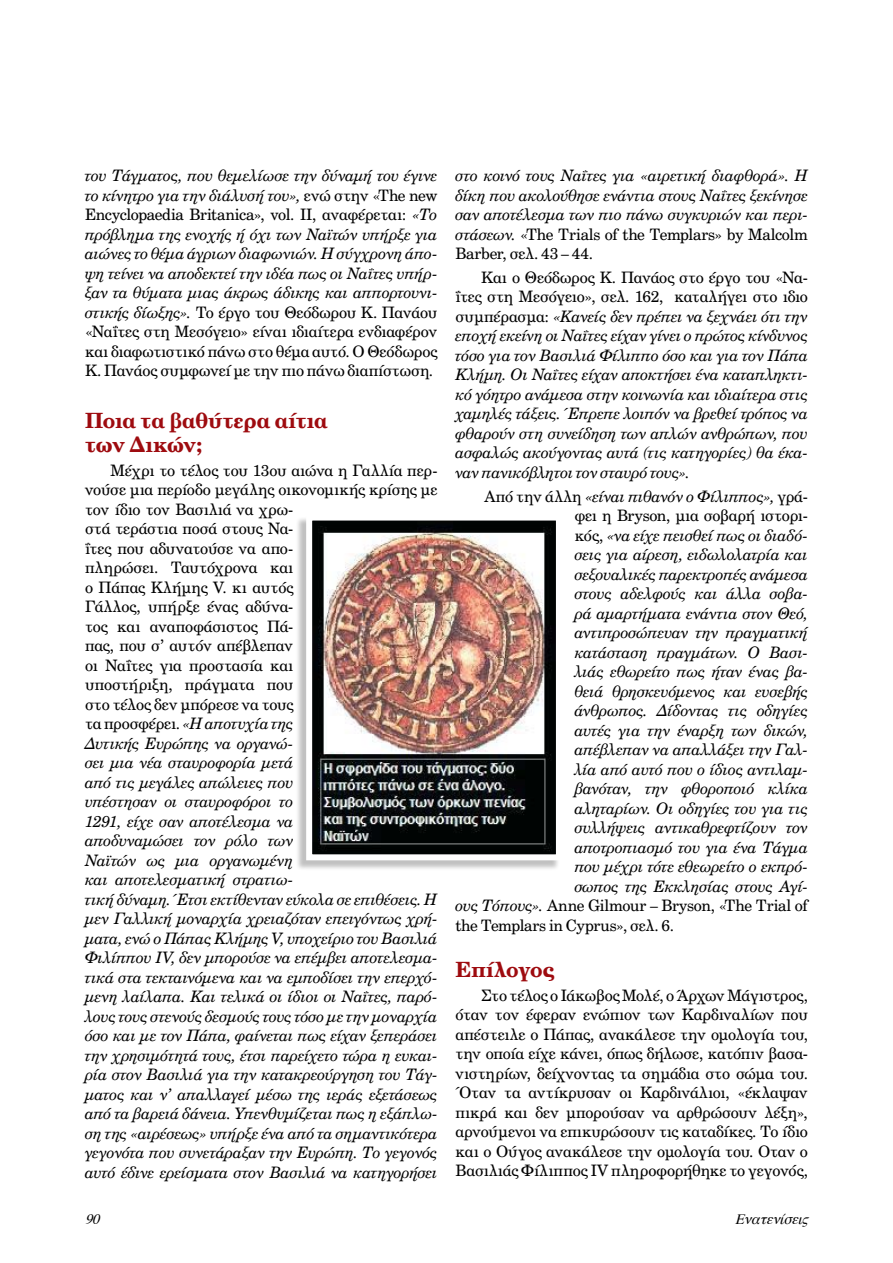
<style>
.page{position:relative;width:893px;height:1263px;background:#fff}
.page>*{position:absolute;margin:0;border:0;box-sizing:border-box;transform-origin:0 0}
.t1{font:21px/24px "UB Century Bold";color:#9e0b0f}
.t2{font:15.75px/19.5px "UB Century Italic";letter-spacing:-.005em;color:#000;text-align:justify}
.t3{font:15.75px/19.5px "UB Century";letter-spacing:-.01em;color:#000}
.t4{font:italic 14.25px "Times";color:#000}
.s1{font-family:"UB Century"}
.s2{font-family:"UB Century Italic"}
</style>
<div class="page">
<div style="left:295px;top:516px;width:272px;height:361px;background:#000;opacity:.25"></div>
<img style="left:313px;top:521px;width:242px;height:332px">
<div style="left:306px;top:514px;width:256px;height:346px;border:6px solid #fff"></div>
<p class="t2" style="left:85px;top:166px;width:354px">του Τάγματος, που θεμελίωσε την δύναμή του έγινε το κίνητρο για την διάλυσή του», <span class="s1">ενώ στην «The new</span></p>
<p class="t3" style="left:85px;top:205px;width:354px">Encyclopaedia Britanica», vol. II, αναφέρεται: <span class="s2">«Το</span></p>
<p class="t2" style="left:85px;top:224px;width:354px">πρόβλημα της ενοχής ή όχι των Ναϊτών υπήρξε για αιώνες το θέμα άγριων διαφωνιών. Η σύγχρονη άπο&shy;ψη τείνει να αποδεκτεί την ιδέα πως οι Ναΐτες υπήρ&shy;ξαν τα θύματα μιας άκρως άδικης και αππορτουνι-</p>
<p class="t3" style="left:85px;top:302px;width:354px;text-align:justify"><span class="s2">στικής δίωξης».</span> Το έργο του Θεόδωρου Κ. Πανάου «Ναΐτες στη Μεσόγειο» είναι ιδιαίτερα ενδιαφέρον και διαφωτιστικό πάνω στο θέμα αυτό. Ο Θεόδωρος Κ. Πανάος συμφωνεί με την πιο πάνω διαπίστωση.</p>
<h1 class="t1" style="left:85px;top:408px;width:244px">Ποια τα βαθύτερα αίτια των Δικών;</h1>
<p class="t3" style="left:85px;top:460px;width:354px;text-indent:26px">Μέχρι το τέλος του 13ου αιώνα η Γαλλία περ&shy;νούσε μια περίοδο μεγάλης οικονομικής κρίσης με τον ίδιο τον Βασιλιά να χρω-<br>στά τεράστια ποσά στους Να-<br>ΐτες που αδυνατούσε να απο-<br>πληρώσει. Ταυτόχρονα και<br>ο Πάπας Κλήμης V. κι αυτός<br>Γάλλος, υπήρξε ένας αδύνα-<br>τος και αναποφάσιστος Πά-<br>πας, που σ’ αυτόν απέβλεπαν<br>οι Ναΐτες για προστασία και<br>υποστήριξη, πράγματα που<br>στο τέλος δεν μπόρεσε να τους</p>
<p class="t2" style="left:85px;top:714px;width:354px;text-align:left"><span class="s1">τα προσφέρει.</span> «Η αποτυχία της<br>Δυτικής Ευρώπης να οργανώ-<br>σει μια νέα σταυροφορία μετά<br>από τις μεγάλες απώλειες που<br>υπέστησαν οι σταυροφόροι το<br>1291, είχε σαν αποτέλεσμα να<br>αποδυναμώσει τον ρόλο των<br>Ναϊτών ως μια οργανωμένη<br>και αποτελεσματική στρατιω-<br>τική δύναμη. Έτσι εκτίθενταν εύκολα σε επιθέσεις. Η μεν Γαλλική μοναρχία χρειαζόταν επειγόντως χρή&shy;ματα, ενώ ο Πάπας Κλήμης V, υποχείριο του Βασιλιά Φιλίππου ΙV, δεν μπορούσε να επέμβει αποτελεσμα&shy;τικά στα τεκταινόμενα και να εμποδίσει την επερχό&shy;μενη λαίλαπα. Και τελικά οι ίδιοι οι Ναΐτες, παρό&shy;λους τους στενούς δεσμούς τους τόσο με την μοναρχία όσο και με τον Πάπα, φαίνεται πως είχαν ξεπεράσει την χρησιμότητά τους, έτσι παρείχετο τώρα η ευκαι&shy;ρία στον Βασιλιά για την κατακρεούργηση του Τάγ&shy;ματος και ν’ απαλλαγεί μέσω της ιεράς εξετάσεως από τα βαρειά δάνεια. Υπενθυμίζεται πως η εξάπλω&shy;ση της «αιρέσεως» υπήρξε ένα από τα σημαντικότερα γεγονότα που συνετάραξαν την Ευρώπη. Το γεγονός αυτό έδινε ερείσματα στον Βασιλιά να κατηγορήσει</p>
<p class="t2" style="left:455px;top:166px;width:354px">στο κοινό τους Ναΐτες για «αιρετική διαφθορά». Η δίκη που ακολούθησε ενάντια στους Ναΐτες ξεκίνησε σαν αποτέλεσμα των πιο πάνω συγκυριών και περι-</p>
<p class="t3" style="left:455px;top:224px;width:354px"><span class="s2">στάσεων.</span> «The Trials of the Templars» by Malcolm<br>Barber, σελ. 43 – 44.</p>
<p class="t3" style="left:455px;top:267px;width:354px;text-align:right">Και ο Θεόδωρος Κ. Πανάος στο έργο του «Να&shy;ΐτες στη Μεσόγειο», σελ. 162, καταλήγει στο ιδιο</p>
<p class="t2" style="left:455px;top:306px;width:354px"><span class="s1">συμπέρασμα:</span> «Κανείς δεν πρέπει να ξεχνάει ότι την εποχή εκείνη οι Ναΐτες είχαν γίνει ο πρώτος κίνδυνος τόσο για τον Βασιλιά Φίλιππο όσο και για τον Πάπα Κλήμη. Οι Ναΐτες είχαν αποκτήσει ένα καταπληκτι&shy;κό γόητρο ανάμεσα στην κοινωνία και ιδιαίτερα στις χαμηλές τάξεις. Έπρεπε λοιπόν να βρεθεί τρόπος να φθαρούν στη συνείδηση των απλών ανθρώπων, που ασφαλώς ακούγοντας αυτά (τις κατηγορίες) θα έκα&shy;ναν πανικόβλητοι τον σταυρό τους».</p>
<p class="t2" style="left:484px;top:486px;width:325px"><span class="s1">Από την άλλη</span> «είναι πιθανόν ο Φίλιππος», <span class="s1">γρά-</span></p>
<p class="t3" style="left:575px;top:506px;width:235px">φει η Bryson, μια σοβαρή ιστορι-</p>
<p class="t2" style="left:575px;top:525px;width:235px"><span class="s1">κός,</span> «να είχε πεισθεί πως οι διαδό&shy;σεις για αίρεση, ειδωλολατρία και σεξουαλικές παρεκτροπές ανάμεσα στους αδελφούς και άλλα σοβα&shy;ρά αμαρτήματα ενάντια στον Θεό, αντιπροσώπευαν την πραγματική κατάσταση πραγμάτων. Ο Βασι&shy;λιάς εθωρείτο πως ήταν ένας βα&shy;θειά θρησκευόμενος και ευσεβής άνθρωπος. Δίδοντας τις οδηγίες αυτές για την έναρξη των δικών, απέβλεπαν να απαλλάξει την Γαλ&shy;λία από αυτό που ο ίδιος αντιλαμ&shy;βανόταν, την φθοροποιό κλίκα αληταρίων. Οι οδηγίες του για τις συλλήψεις αντικαθρεφτίζουν τον αποτροπιασμό του για ένα Τάγμα που μέχρι τότε εθεωρείτο ο εκπρό&shy;σωπος της Εκκλησίας στους Αγί-</p>
<p class="t3" style="left:455px;top:895px;width:354px"><span class="s2">ους Τόπους».</span> Anne Gilmour – Bryson, «The Trial of the Templars in Cyprus», σελ. 6.</p>
<h1 class="t1" style="left:455px;top:957px;width:100px">Επίλογος</h1>
<p class="t3" style="left:455px;top:985px;width:354px;text-align:justify;text-indent:26px">Στο τέλος ο Ιάκωβος Μολέ, ο Άρχων Μάγιστρος, όταν τον έφεραν ενώπιον των Καρδιναλίων που απέστειλε ο Πάπας, ανακάλεσε την ομολογία του, την οποία είχε κάνει, όπως δήλωσε, κατόπιν βασα&shy;νιστηρίων, δείχνοντας τα σημάδια στο σώμα του.<br>Όταν τα αντίκρυσαν οι Καρδινάλιοι, «έκλαψαν πικρά και δεν μπορούσαν να αρθρώσουν λέξη», αρνούμενοι να επικυρώσουν τις καταδίκες. Το ίδιο και ο Ούγος ανακάλεσε την ομολογία του. Οταν ο Βασιλιάς Φίλιππος IV πληροφορήθηκε το γεγονός,</p>
<p class="t4" style="left:85px;top:1205px;width:22px">90</p>
<p class="t4" style="left:735px;top:1205px;width:81px">Eνατενίσεις</p>
</div>
